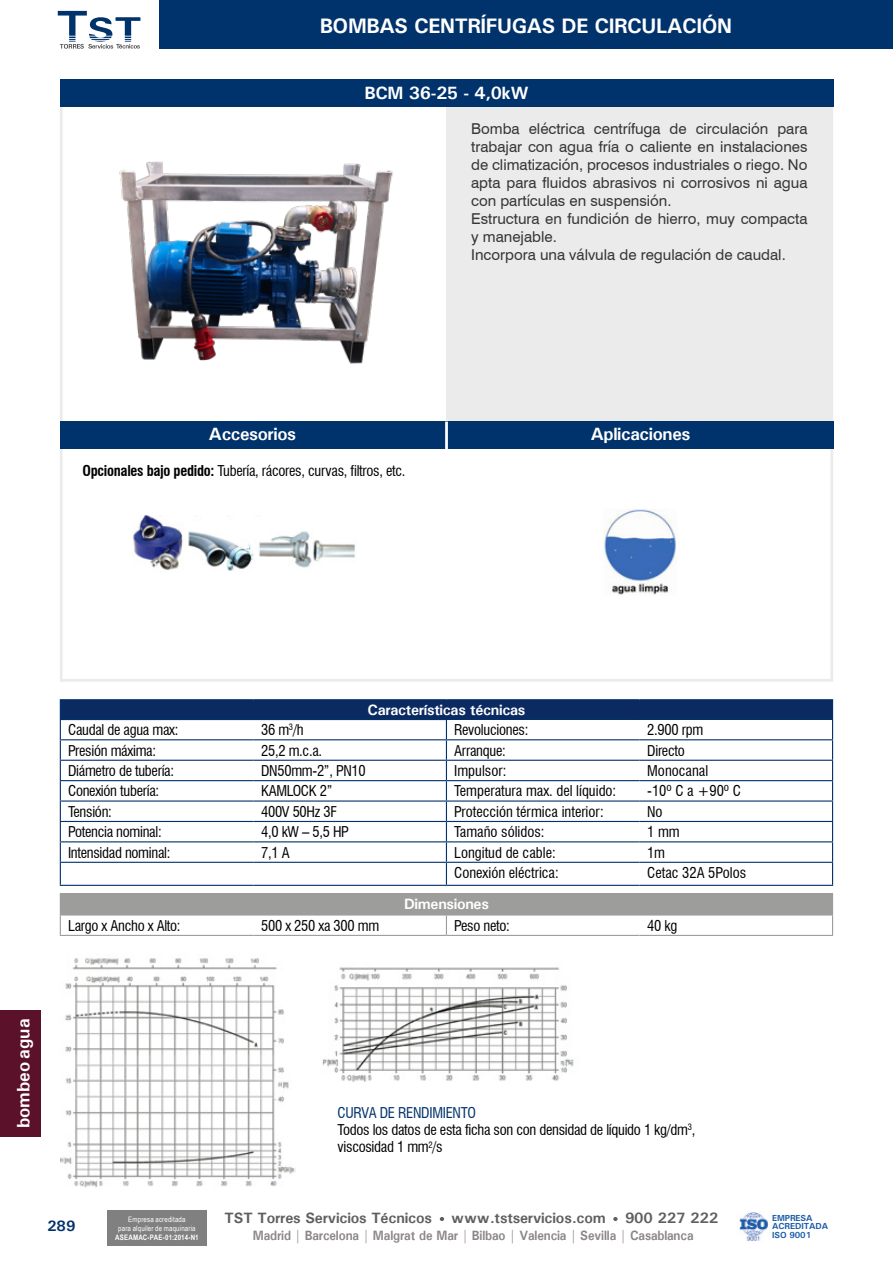
<style>
.page{position:relative;width:893px;height:1263px;background:#fff}
.page>*{position:absolute;margin:0;border:0;box-sizing:border-box;transform-origin:0 0}
.t1{font:700 21px "Univers";letter-spacing:-.02em;color:#fff}
.t2{font:700 18px "Univers";color:#fff}
.t3{font:700 17.85px "Univers";letter-spacing:-.02em;color:#fff}
.t4{font:15px/18px "Swiss 721 BT";color:#373636}
.t5{font:700 15px "Univers";letter-spacing:-.01em;color:#5f5e61}
.t6{font:700 15px "Univers";letter-spacing:-.02em;color:#fff}
.t7{font:700 15px "Univers";color:#00326b}
.t8{font:condensed 14.55px/17.4px "Swiss 721 BT";letter-spacing:-.02em;color:#000}
.t9{font:condensed 14.55px "Swiss 721 BT";color:#000}
.t10{font:700 13.5px "Univers";letter-spacing:-.01em;color:#8c8687;scale:.91 1}
.t11{font:700 8.7px/8.7px "Univers";letter-spacing:-.01em;color:#1a5ca8}
.t12{font:7.5px/9px "Arial Narrow";letter-spacing:.02em;color:#fff;text-align:center}
.t13{font:700 7.5px "Arial Narrow";letter-spacing:.015em;color:#fff}
.s1{font-weight:700}
.s2{color:#00326b}
</style>
<div class="page">
<div style="left:0;top:1010px;width:41px;height:127px;background:#5c112b"></div>
<div style="left:159px;top:0;width:734px;height:49px;background:#00326b"></div>
<svg style="left:58px;top:11px;width:82px;height:38px"></svg>
<svg style="left:440px;top:1217px;width:4px;height:4px"></svg>
<svg style="left:613px;top:1217px;width:5px;height:4px"></svg>
<img style="left:739px;top:1212px;width:33px;height:30px">
<div style="left:107px;top:1210px;width:100px;height:35px;background:#808080"></div>
<img style="left:603px;top:509px;width:74px;height:86px">
<div style="left:446px;top:81px;width:386px;height:347px;background:#ebebeb"></div>
<div style="left:60px;top:80px;width:773px;height:27px;background:#00326b"></div>
<div style="left:60px;top:422px;width:773px;height:27px;background:#00326b"></div>
<hr style="left:445px;top:422px;width:3px;height:50px;background:#fff">
<img style="left:133px;top:515px;width:222px;height:56px">
<div style="left:60px;top:700px;width:773px;height:19px;background:#0b2a61"></div>
<div style="left:60px;top:894px;width:773px;height:21px;background:#9d9d9c"></div>
<hr style="left:61px;top:719px;width:192px;height:1px;background:#00326b">
<hr style="left:253px;top:719px;width:193px;height:1px;background:#00326b">
<hr style="left:60px;top:699px;width:193px;height:1px;background:#00326b">
<hr style="left:253px;top:699px;width:193px;height:1px;background:#00326b">
<hr style="left:446px;top:699px;width:193px;height:1px;background:#00326b">
<hr style="left:639px;top:699px;width:194px;height:1px;background:#00326b">
<svg style="left:60px;top:701px;width:1px;height:184px"></svg>
<hr style="left:446px;top:719px;width:193px;height:1px;background:#00326b">
<hr style="left:639px;top:719px;width:194px;height:1px;background:#00326b">
<hr style="left:60px;top:739px;width:193px;height:1px;background:#00326b">
<hr style="left:253px;top:739px;width:193px;height:1px;background:#00326b">
<hr style="left:60px;top:760px;width:193px;height:1px;background:#00326b">
<hr style="left:253px;top:760px;width:193px;height:1px;background:#00326b">
<hr style="left:446px;top:739px;width:193px;height:1px;background:#00326b">
<hr style="left:639px;top:739px;width:194px;height:1px;background:#00326b">
<hr style="left:446px;top:760px;width:193px;height:1px;background:#00326b">
<hr style="left:639px;top:760px;width:194px;height:1px;background:#00326b">
<hr style="left:60px;top:780px;width:193px;height:1px;background:#00326b">
<hr style="left:253px;top:780px;width:193px;height:1px;background:#00326b">
<hr style="left:446px;top:780px;width:193px;height:1px;background:#00326b">
<hr style="left:639px;top:780px;width:194px;height:1px;background:#00326b">
<hr style="left:60px;top:800px;width:193px;height:2px;background:#00326b">
<hr style="left:253px;top:800px;width:193px;height:2px;background:#00326b">
<hr style="left:446px;top:800px;width:193px;height:2px;background:#00326b">
<hr style="left:639px;top:800px;width:194px;height:2px;background:#00326b">
<hr style="left:60px;top:821px;width:193px;height:1px;background:#00326b">
<hr style="left:253px;top:821px;width:193px;height:1px;background:#00326b">
<hr style="left:446px;top:821px;width:193px;height:1px;background:#00326b">
<hr style="left:639px;top:821px;width:194px;height:1px;background:#00326b">
<hr style="left:60px;top:841px;width:193px;height:1px;background:#00326b">
<hr style="left:253px;top:841px;width:193px;height:1px;background:#00326b">
<hr style="left:446px;top:841px;width:193px;height:1px;background:#00326b">
<hr style="left:639px;top:841px;width:194px;height:1px;background:#00326b">
<hr style="left:60px;top:862px;width:193px;height:1px;background:#00326b">
<hr style="left:253px;top:862px;width:193px;height:1px;background:#00326b">
<hr style="left:446px;top:862px;width:193px;height:1px;background:#00326b">
<hr style="left:639px;top:862px;width:194px;height:1px;background:#00326b">
<hr style="left:60px;top:885px;width:193px;height:1px;background:#00326b">
<hr style="left:253px;top:885px;width:193px;height:1px;background:#00326b">
<hr style="left:446px;top:885px;width:193px;height:1px;background:#00326b">
<hr style="left:639px;top:885px;width:194px;height:1px;background:#00326b">
<svg style="left:832px;top:701px;width:1px;height:184px"></svg>
<svg style="left:446px;top:720px;width:1px;height:165px"></svg>
<hr style="left:60px;top:893px;width:193px;height:1px;background:#9d9d9c">
<hr style="left:253px;top:893px;width:193px;height:1px;background:#9d9d9c">
<hr style="left:446px;top:893px;width:193px;height:1px;background:#9d9d9c">
<hr style="left:639px;top:893px;width:194px;height:1px;background:#9d9d9c">
<svg style="left:832px;top:915px;width:1px;height:20px"></svg>
<svg style="left:60px;top:915px;width:1px;height:20px"></svg>
<svg style="left:446px;top:915px;width:1px;height:20px"></svg>
<hr style="left:60px;top:935px;width:193px;height:1px;background:#9d9d9c">
<hr style="left:253px;top:935px;width:193px;height:1px;background:#9d9d9c">
<hr style="left:446px;top:935px;width:193px;height:1px;background:#9d9d9c">
<hr style="left:639px;top:935px;width:194px;height:1px;background:#9d9d9c">
<img style="left:60px;top:958px;width:235px;height:230px">
<img style="left:322px;top:967px;width:252px;height:115px">
<img style="left:119px;top:161px;width:275px;height:203px">
<h1 class="t1" style="left:320px;top:13px;width:414px">BOMBAS CENTRÍFUGAS DE CIRCULACIÓN</h1>
<p class="t3" style="left:365px;top:82px;width:165px">BCM 36-25 - 4,0kW</p>
<p class="t4" style="left:471px;top:119px;width:338px">Bomba eléctrica centrífuga de circulación para trabajar con agua fría o caliente en instalaciones de climatización, procesos industriales o riego. No apta para fluidos abrasivos ni corrosivos ni agua con partículas en suspensión.<br>Estructura en fundición de hierro, muy compacta y manejable.<br>Incorpora una válvula de regulación de caudal.</p>
<p class="t3" style="left:209px;top:422px;width:89px">Accesorios</p>
<p class="t3" style="left:591px;top:422px;width:101px">Aplicaciones</p>
<p class="t8" style="left:83px;top:462px;width:324px"><span class="s1">Opcionales bajo pedido:</span> Tubería, rácores, curvas, filtros, etc.</p>
<p class="t6" style="left:368px;top:700px;width:159px">Características técnicas</p>
<p class="t8" style="left:68px;top:721px;width:112px">Caudal de agua max:</p>
<p class="t8" style="left:261px;top:721px;width:44px">36 m<sup>3</sup>/h</p>
<p class="t8" style="left:454px;top:721px;width:76px">Revoluciones:</p>
<p class="t8" style="left:647px;top:721px;width:57px">2.900 rpm</p>
<p class="t8" style="left:68px;top:741px;width:89px">Presión máxima:</p>
<p class="t8" style="left:261px;top:741px;width:63px">25,2 m.c.a.</p>
<p class="t8" style="left:454px;top:741px;width:53px">Arranque:</p>
<p class="t8" style="left:647px;top:741px;width:39px">Directo</p>
<p class="t8" style="left:68px;top:762px;width:108px">Diámetro de tubería:</p>
<p class="t8" style="left:261px;top:762px;width:106px">DN50mm-2”, PN10</p>
<p class="t9" style="left:454px;top:762px;width:54px">Impulsor:</p>
<p class="t9" style="left:647px;top:762px;width:62px">Monocanal</p>
<p class="t8" style="left:68px;top:782px;width:93px">Conexión tubería:</p>
<p class="t8" style="left:261px;top:782px;width:73px">KAMLOCK 2”</p>
<p class="t9" style="left:454px;top:782px;width:164px">Temperatura max. del líquido:</p>
<p class="t8" style="left:647px;top:782px;width:95px">-10º C a +90º C</p>
<p class="t8" style="left:68px;top:803px;width:45px">Tensión:</p>
<p class="t8" style="left:261px;top:803px;width:77px">400V 50Hz 3F</p>
<p class="t9" style="left:454px;top:803px;width:151px">Protección térmica interior:</p>
<p class="t8" style="left:647px;top:803px;width:17px">No</p>
<p class="t8" style="left:68px;top:823px;width:95px">Potencia nominal:</p>
<p class="t8" style="left:261px;top:823px;width:89px">4,0 kW – 5,5 HP</p>
<p class="t9" style="left:454px;top:823px;width:92px">Tamaño sólidos:</p>
<p class="t8" style="left:647px;top:823px;width:34px">1 mm</p>
<p class="t8" style="left:68px;top:844px;width:104px">Intensidad nominal:</p>
<p class="t8" style="left:261px;top:844px;width:30px">7,1 A</p>
<p class="t9" style="left:454px;top:844px;width:103px">Longitud de cable:</p>
<p class="t8" style="left:647px;top:844px;width:19px">1m</p>
<p class="t9" style="left:454px;top:864px;width:106px">Conexión eléctrica:</p>
<p class="t9" style="left:647px;top:864px;width:100px">Cetac 32A 5Polos</p>
<p class="t6" style="left:404px;top:894px;width:86px">Dimensiones</p>
<p class="t8" style="left:68px;top:917px;width:114px">Largo x Ancho x Alto:</p>
<p class="t8" style="left:261px;top:917px;width:120px">500 x 250 xa 300 mm</p>
<p class="t8" style="left:454px;top:917px;width:57px">Peso neto:</p>
<p class="t8" style="left:647px;top:917px;width:32px">40 kg</p>
<p class="t2" style="left:12px;top:1128px;width:111px;rotate:-90deg">bombeo agua</p>
<p class="t7" style="left:47px;top:1216px;width:30px">289</p>
<p class="t12" style="left:118px;top:1214px;width:79px">Empresa acreditada<br>para alquiler de maquinaria</p>
<p class="t13" style="left:115px;top:1233px;width:85px">ASEAMAC-PAE-01:2014-N1</p>
<p class="t8" style="left:338px;top:1103px;width:359px"><span class="s2">CURVA DE RENDIMIENTO<br></span>Todos los datos de esta ficha son con densidad de líquido 1 kg/dm<sup>3</sup>, viscosidad 1 mm<sup>2</sup>/s</p>
<p class="t5" style="left:225px;top:1208px;width:209px">TST Torres Servicios Técnicos</p>
<p class="t5" style="left:451px;top:1208px;width:156px">www.tstservicios.com</p>
<p class="t5" style="left:625px;top:1208px;width:95px">900 227 222</p>
<p class="t10" style="left:253px;top:1226px;width:486px">Madrid | Barcelona | Malgrat de Mar | Bilbao | Valencia | Sevilla | Casablanca</p>
<p class="t11" style="left:772px;top:1213px;width:58px">EMPRESA<br>ACREDITADA<br>ISO 9001</p>
</div>
